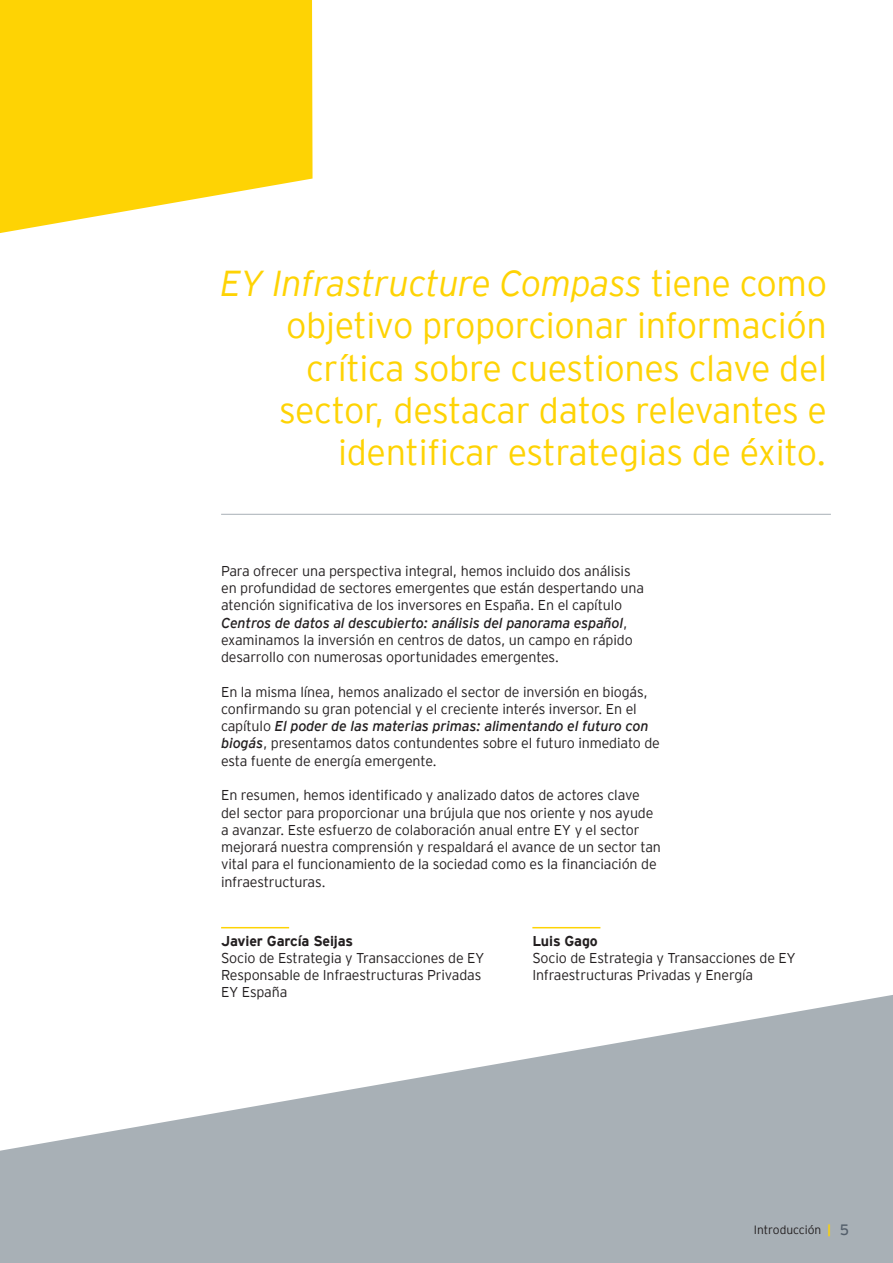
<style>
.page{position:relative;width:893px;height:1263px;background:#fff}
.page>*{position:absolute;margin:0;border:0;box-sizing:border-box;transform-origin:0 0}
.t1{font:300 36px/42px "EY Interstate";letter-spacing:-.01em;color:#fed304;text-align:right}
.t2{font:300 14.25px/17.2px "EY Interstate";letter-spacing:-.01em;color:#231f20}
.t3{font:700 14.25px "EY Interstate";letter-spacing:-.01em;color:#231f20}
.t4{font:300 12px "EY Interstate";color:#231f20}
.s1{font-style:italic}
.s2{font-weight:700;color:#fed304}
.s3{font-weight:400;font-size:15px;color:#545f6b}
</style>
<div class="page">
<svg style="left:0;top:0;width:313px;height:233px;background:#fed821"></svg>
<svg style="left:0;top:995px;width:893px;height:268px;fill:#a8b0b6"></svg>
<hr style="left:221px;top:927px;width:68px;height:1px;background:#fed304">
<hr style="left:532px;top:927px;width:68px;height:1px;background:#fed304">
<hr style="left:221px;top:514px;width:610px;height:1px;background:#a8b0b6">
<h1 class="t1" style="left:221px;top:261px;width:608px"><span class="s1">EY Infrastructure Compass</span> tiene como objetivo proporcionar información crítica sobre cuestiones clave del sector, destacar datos relevantes e identificar estrategias de éxito.</h1>
<p class="t2" style="left:221px;top:561px;width:424px">Para ofrecer una perspectiva integral, hemos incluido dos análisis en profundidad de sectores emergentes que están despertando una atención significativa de los inversores en España. En el capítulo <span class="s1">Centros de datos al descubierto: análisis del panorama español</span>, examinamos la inversión en centros de datos, un campo en rápido desarrollo con numerosas oportunidades emergentes.</p>
<p class="t2" style="left:221px;top:682px;width:440px">En la misma línea, hemos analizado el sector de inversión en biogás, confirmando su gran potencial y el creciente interés inversor. En el capítulo <span class="s1">El poder de las materias primas: alimentando el futuro con biogás</span>, presentamos datos contundentes sobre el futuro inmediato de esta fuente de energía emergente.</p>
<p class="t2" style="left:221px;top:786px;width:441px">En resumen, hemos identificado y analizado datos de actores clave del sector para proporcionar una brújula que nos oriente y nos ayude a avanzar. Este esfuerzo de colaboración anual entre EY y el sector mejorará nuestra comprensión y respaldará el avance de un sector tan vital para el funcionamiento de la sociedad como es la financiación de infraestructuras.</p>
<p class="t3" style="left:221px;top:930px;width:134px">Javier García Seijas</p>
<p class="t2" style="left:221px;top:948px;width:265px">Socio de Estrategia y Transacciones de EY<br>Responsable de Infraestructuras Privadas<br>EY España</p>
<p class="t3" style="left:532px;top:930px;width:67px">Luis Gago</p>
<p class="t2" style="left:532px;top:948px;width:265px">Socio de Estrategia y Transacciones de EY<br>Infraestructuras Privadas y Energía</p>
<p class="t4" style="left:754px;top:1221px;width:97px">Introducción <span class="s2">|</span> <span class="s3">5</span></p>
</div>
